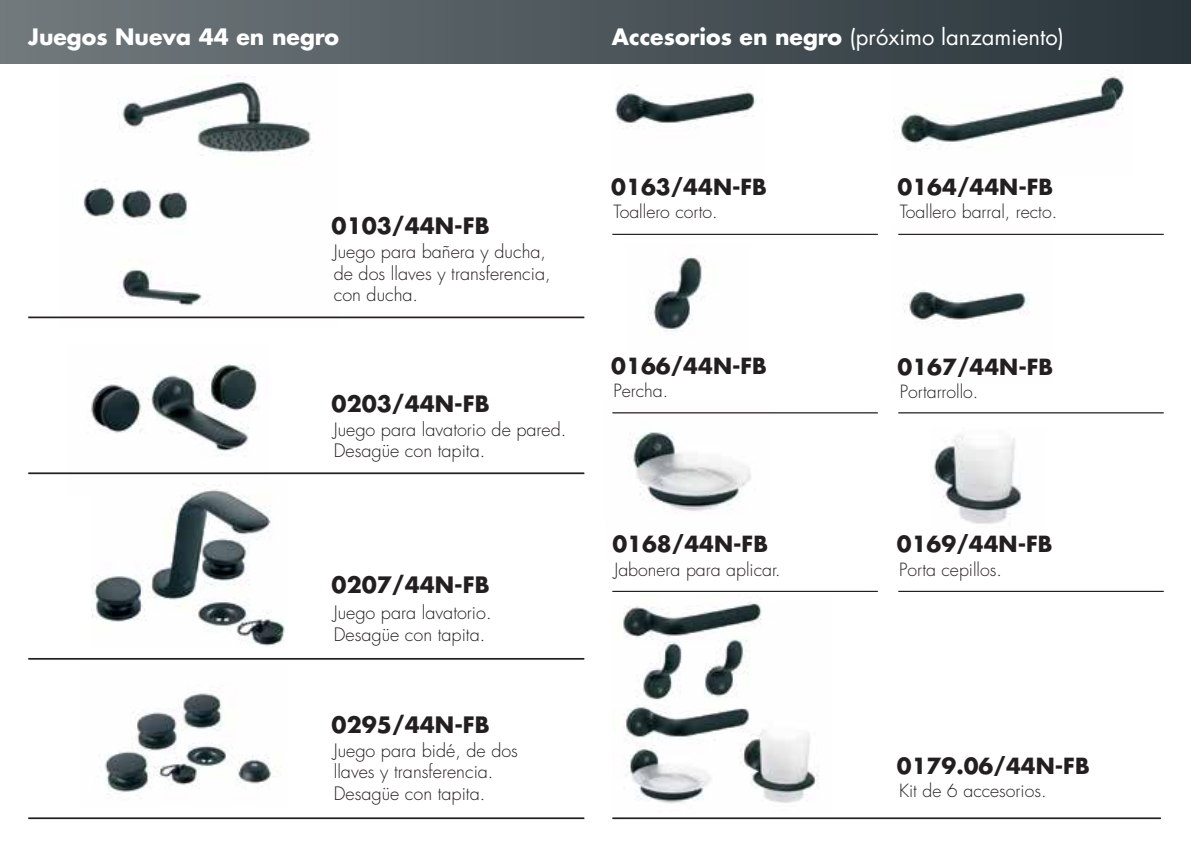
<style>
.page{position:relative;width:1191px;height:842px;background:#fff}
.page>*{position:absolute;margin:0;border:0;box-sizing:border-box;transform-origin:0 0}
.t1{font:700 22px "Futura";color:#231f20}
.t2{font:22px "Futura";color:#fff}
.t3{font:700 22px "Futura";color:#fff}
.t4{font:700 21.6px "Futura";color:#231f20}
.t5{font:300 18px/21.6px "Futura";color:#231f20}
.t6{font:300 17.8px "Futura";color:#231f20}
.s1{font-weight:700}
</style>
<div class="page">
<img style="left:893px;top:63px;width:238px;height:84px">
<img style="left:612px;top:413px;width:157px;height:99px">
<img style="left:648px;top:256px;width:56px;height:76px">
<img style="left:898px;top:233px;width:153px;height:91px">
<hr style="left:612px;top:591px;width:266px;height:1px;background:#231f20">
<img style="left:930px;top:435px;width:92px;height:89px">
<hr style="left:612px;top:234px;width:266px;height:1px;background:#231f20">
<hr style="left:612px;top:412px;width:266px;height:1px;background:#231f20">
<hr style="left:898px;top:591px;width:266px;height:1px;background:#231f20">
<hr style="left:898px;top:234px;width:266px;height:1px;background:#231f20">
<hr style="left:898px;top:412px;width:266px;height:1px;background:#231f20">
<hr style="left:612px;top:817px;width:549px;height:2px;background:#231f20">
<img style="left:612px;top:63px;width:151px;height:65px">
<img style="left:623px;top:597px;width:196px;height:207px">
<img style="left:68px;top:364px;width:200px;height:111px">
<img style="left:62px;top:63px;width:275px;height:256px">
<img style="left:104px;top:691px;width:174px;height:105px">
<img style="left:91px;top:489px;width:194px;height:157px">
<hr style="left:28px;top:472px;width:556px;height:2px;background:#231f20">
<hr style="left:28px;top:316px;width:556px;height:2px;background:#231f20">
<hr style="left:28px;top:817px;width:556px;height:2px;background:#231f20">
<hr style="left:28px;top:658px;width:556px;height:2px;background:#231f20">
<div style="left:0;top:0;width:1191px;height:63px;background:linear-gradient(to right,#727a7e,#28343a)"></div>
<p class="t3" style="left:28px;top:22px;width:312px">Juegos Nueva 44 en negro</p>
<p class="t2" style="left:612px;top:22px;width:454px"><span class="s1">Accesorios en negro</span> (próximo lanzamiento)</p>
<p class="t1" style="left:332px;top:211px;width:160px">0103/44N-FB</p>
<p class="t5" style="left:334px;top:241px;width:218px">Juego para bañera y ducha, de dos llaves y transferencia, con ducha.</p>
<p class="t1" style="left:332px;top:388px;width:160px">0203/44N-FB</p>
<p class="t5" style="left:334px;top:418px;width:234px">Juego para lavatorio de pared.<br>Desagüe con tapita.</p>
<p class="t1" style="left:332px;top:569px;width:160px">0207/44N-FB</p>
<p class="t5" style="left:334px;top:602px;width:159px">Juego para lavatorio.<br>Desagüe con tapita.</p>
<p class="t1" style="left:332px;top:709px;width:160px">0295/44N-FB</p>
<p class="t5" style="left:334px;top:740px;width:186px">Juego para bidé, de dos llaves y transferencia.<br>Desagüe con tapita.</p>
<p class="t4" style="left:611px;top:172px;width:157px">0163/44N-FB</p>
<p class="t6" style="left:613px;top:200px;width:106px">Toallero corto.</p>
<p class="t4" style="left:611px;top:351px;width:157px">0166/44N-FB</p>
<p class="t6" style="left:613px;top:379px;width:56px">Percha.</p>
<p class="t4" style="left:612px;top:529px;width:157px">0168/44N-FB</p>
<p class="t6" style="left:614px;top:558px;width:168px">Jabonera para aplicar.</p>
<p class="t4" style="left:897px;top:172px;width:157px">0164/44N-FB</p>
<p class="t6" style="left:900px;top:200px;width:159px">Toallero barral, recto.</p>
<p class="t4" style="left:897px;top:351px;width:157px">0167/44N-FB</p>
<p class="t6" style="left:900px;top:380px;width:80px">Portarrollo.</p>
<p class="t4" style="left:897px;top:529px;width:157px">0169/44N-FB</p>
<p class="t6" style="left:899px;top:558px;width:104px">Porta cepillos.</p>
<p class="t4" style="left:897px;top:751px;width:194px">0179.06/44N-FB</p>
<p class="t6" style="left:899px;top:779px;width:149px">Kit de 6 accesorios.</p>
</div>
